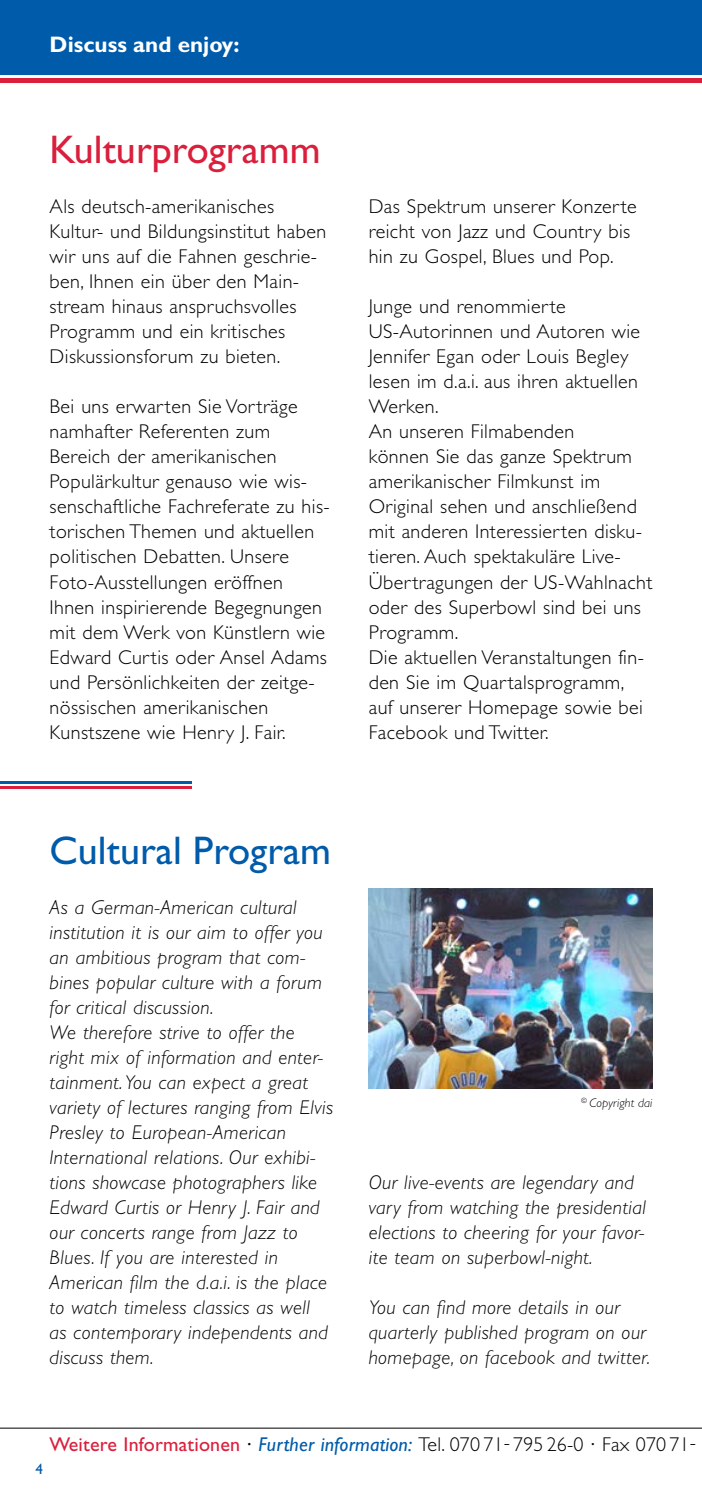
<style>
.page{position:relative;width:702px;height:1489px;background:#fff}
.page>*{position:absolute;margin:0;border:0;box-sizing:border-box;transform-origin:0 0}
.t1{font:40px "Gill Sans";color:#005baa}
.t2{font:40px "Gill Sans";color:#da1f3d}
.t3{font:700 22.5px "Gill Sans";color:#fff}
.text{font:300 20px/25px "Gill Sans";letter-spacing:.02em;color:#000}
.text-2{font:italic 300 20px/25px "Gill Sans";letter-spacing:.02em;color:#000}
._6_pt_3_mm_white_med{font:15px "Gill Sans";color:#005baa}
.t4{font:italic 300 12.5px "Gill Sans";letter-spacing:.01em;color:#000}
.s1{font-weight:400;color:#da1f3d}
.s2{font-weight:400}
.s3{font-weight:400;font-style:italic;color:#005baa}
</style>
<div class="page">
<div style="left:0;top:0;width:702px;height:74px;background:#005baa"></div>
<div style="left:0;top:78px;width:702px;height:5px;background:#da1f3d"></div>
<hr style="left:0;top:786px;width:191px;height:2px;background:#da1f3d">
<hr style="left:0;top:781px;width:191px;height:2px;background:#005baa">
<hr style="left:0;top:1427px;width:702px;height:1px;background:#000">
<img style="left:369px;top:888px;width:283px;height:200px">
<p class="t3" style="left:50px;top:31px;width:191px">Discuss and enjoy:</p>
<p class="t2" style="left:50px;top:127px;width:272px">Kulturprogramm</p>
<p class="text" style="left:50px;top:194px;width:278px">Als deutsch-amerikanisches<br>Kultur- und Bildungsinstitut haben wir uns auf die Fahnen geschrie&shy;ben, Ihnen ein über den Main&shy;stream hinaus anspruchsvolles<br>Programm und ein kritisches<br>Diskussionsforum zu bieten.</p>
<p class="text" style="left:50px;top:394px;width:281px">Bei uns erwarten Sie Vorträge namhafter Referenten zum<br>Bereich der amerikanischen<br>Populärkultur genauso wie wis&shy;senschaftliche Fachreferate zu his&shy;torischen Themen und aktuellen politischen Debatten. Unsere<br>Foto-Ausstellungen eröffnen<br>Ihnen inspirierende Begegnungen mit dem Werk von Künstlern wie<br>Edward Curtis oder Ansel Adams und Persönlichkeiten der zeitge&shy;nössischen amerikanischen<br>Kunstszene wie Henry J. Fair.</p>
<p class="text" style="left:369px;top:194px;width:269px">Das Spektrum unserer Konzerte reicht von Jazz und Country bis hin zu Gospel, Blues und Pop.</p>
<p class="text" style="left:369px;top:294px;width:273px">Junge und renommierte<br>US-Autorinnen und Autoren wie<br>Jennifer Egan oder Louis Begley lesen im d.a.i. aus ihren aktuellen<br>Werken.</p>
<p class="text" style="left:369px;top:419px;width:207px">An unseren Filmabenden</p>
<p class="text" style="left:369px;top:444px;width:285px">können Sie das ganze Spektrum amerikanischer Filmkunst im<br>Original sehen und anschließend mit anderen Interessierten disku&shy;tieren. Auch spektakuläre Live-<br>Übertragungen der US-Wahlnacht oder des Superbowl sind bei uns<br>Programm.</p>
<p class="text" style="left:369px;top:644px;width:277px">Die aktuellen Veranstaltungen fin&shy;den Sie im Quartalsprogramm, auf unserer Homepage sowie bei<br>Facebook und Twitter.</p>
<p class="t1" style="left:50px;top:827px;width:283px">Cultural Program</p>
<p class="text-2" style="left:50px;top:894px;width:275px">As a German-American cultural institution it is our aim to offer you an ambitious program that com&shy;bines popular culture with a forum for critical discussion.</p>
<p class="text-2" style="left:50px;top:1019px;width:285px">We therefore strive to offer the right mix of information and enter&shy;tainment. You can expect a great variety of lectures ranging from Elvis<br>Presley to European-American<br>International relations. Our exhibi&shy;tions showcase photographers like<br>Edward Curtis or Henry J. Fair and our concerts range from Jazz to<br>Blues. If you are interested in<br>American film the d.a.i. is the place to watch timeless classics as well<br>as contemporary independents and discuss them.</p>
<p class="t4" style="left:581px;top:1095px;width:73px"><sup>©</sup> Copyright dai</p>
<p class="text-2" style="left:369px;top:1169px;width:279px">Our live-events are legendary and vary from watching the presidential elections to cheering for your favor&shy;ite team on superbowl-night.</p>
<p class="text-2" style="left:369px;top:1294px;width:283px">You can find more details in our quarterly published program on our homepage, on facebook and twitter.</p>
<p class="text" style="left:50px;top:1431px;width:648px"><span class="s1">Weitere Informationen</span> <span class="s2">·</span> <span class="s3">Further information:</span> Tel. 070 71- 795 26-0 · Fax 070 71-</p>
<p class="_6_pt_3_mm_white_med" style="left:35px;top:1459px;width:9px">4</p>
</div>
